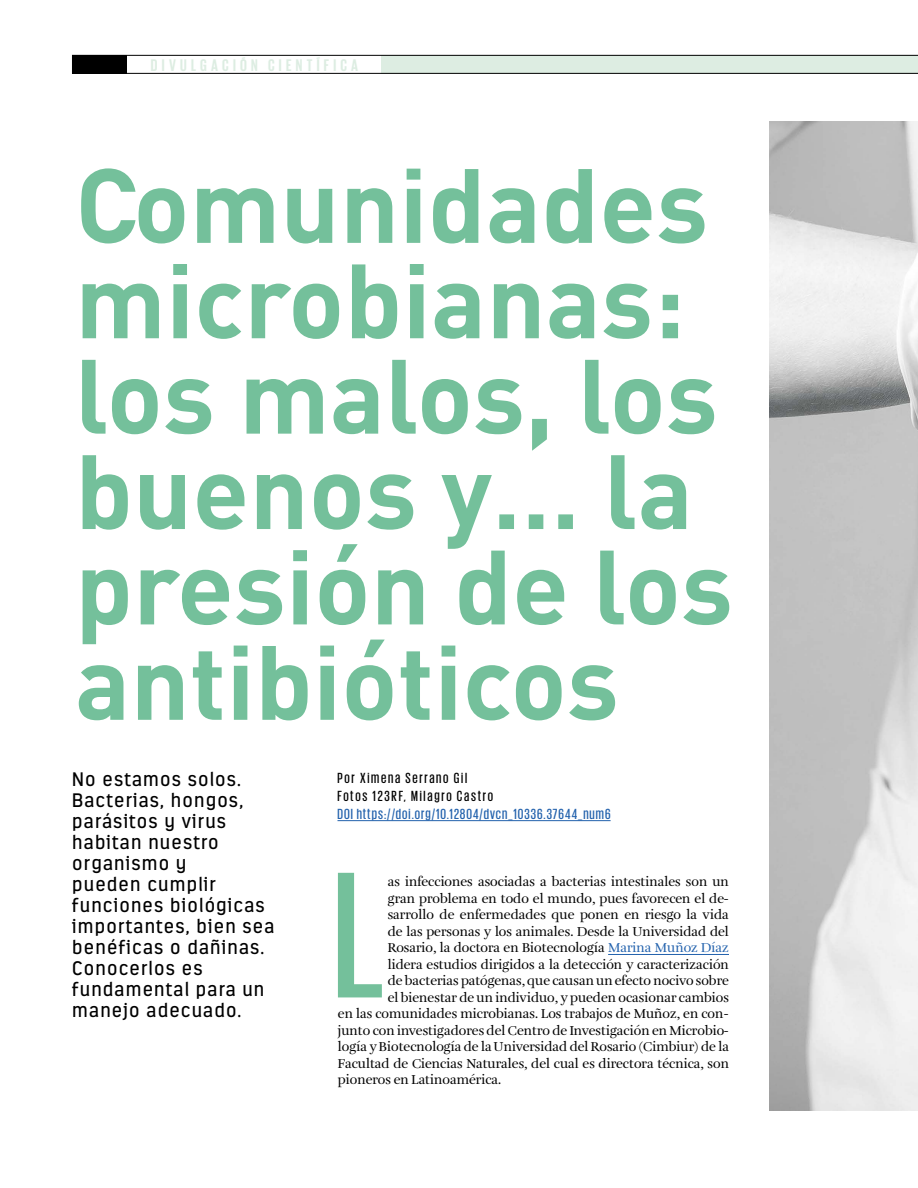
<style>
.page{position:relative;width:918px;height:1188px;background:#fff}
.page>*{position:absolute;margin:0;border:0;box-sizing:border-box;transform-origin:0 0}
.t1{font:500 183.9px "Giorgio Sans";color:#74c09b}
.t2{font:700 103.65px/95.4px "DIN";color:#74c09b}
.t3{font:19.5px/21px "Estandar";letter-spacing:.06em;color:#000}
.t4{font:700 17.25px "Giorgio Sans";letter-spacing:.25em;color:#ddede2}
.t5{font:500 15px "Giorgio Sans";letter-spacing:.07em;color:#2362ad}
.t6{font:500 15px/18px "Giorgio Sans";letter-spacing:.12em;color:#000}
.t7{font:13.5px "Amalia Pro";color:#000}
.s1{color:#2362ad}
</style>
<div class="page">
<img style="left:770px;top:122px;width:148px;height:988px">
<hr style="left:338px;top:820px;width:273px;height:1px;background:#2362ad">
<hr style="left:608px;top:954px;width:121px;height:1px;background:#2362ad">
<svg style="left:72px;top:55px;width:846px;height:19px"></svg>
<p class="t4" style="left:151px;top:56px;width:209px">DIVULGACIÓN CIENTÍFICA</p>
<h2 class="t2" style="left:75px;top:154px;width:659px">Comunidades microbianas: los malos, los buenos y… la presión de los antibióticos</h2>
<h3 class="t3" style="left:72px;top:769px;width:204px">No estamos solos.<br>Bacterias, hongos, parásitos y virus habitan nuestro organismo y<br>pueden cumplir funciones biológicas importantes, bien sea benéficas o dañinas.<br>Conocerlos es fundamental para un manejo adecuado.</h3>
<p class="t6" style="left:338px;top:769px;width:157px">Por Ximena Serrano Gil<br>Fotos 123RF, Milagro Castro</p>
<p class="t5" style="left:338px;top:807px;width:275px">DOI https://doi.org/10.12804/dvcn_10336.37644_num6</p>
<h1 class="t1" style="left:333px;top:845px;width:53px">L</h1>
<p class="t7" style="left:388px;top:874px;width:343px">as infecciones asociadas a bacterias intestinales son un</p>
<p class="t7" style="left:388px;top:890px;width:343px">gran problema en todo el mundo, pues favorecen el de-</p>
<p class="t7" style="left:388px;top:907px;width:343px">sarrollo de enfermedades que ponen en riesgo la vida</p>
<p class="t7" style="left:388px;top:923px;width:343px">de las personas y los animales. Desde la Universidad del</p>
<p class="t7" style="left:388px;top:940px;width:343px">Rosario, la doctora en Biotecnología <span class="s1">Marina Muñoz Díaz</span></p>
<p class="t7" style="left:388px;top:956px;width:343px">lidera estudios dirigidos a la detección y caracterización</p>
<p class="t7" style="left:388px;top:973px;width:343px">de bacterias patógenas, que causan un efecto nocivo sobre</p>
<p class="t7" style="left:388px;top:989px;width:343px">el bienestar de un individuo, y pueden ocasionar cambios</p>
<p class="t7" style="left:338px;top:1006px;width:393px">en las comunidades microbianas. Los trabajos de Muñoz, en con-</p>
<p class="t7" style="left:338px;top:1022px;width:393px">junto con investigadores del Centro de Investigación en Microbio-</p>
<p class="t7" style="left:338px;top:1039px;width:393px">logía y Biotecnología de la Universidad del Rosario (Cimbiur) de la</p>
<p class="t7" style="left:338px;top:1055px;width:393px">Facultad de Ciencias Naturales, del cual es directora técnica, son</p>
<p class="t7" style="left:338px;top:1072px;width:165px">pioneros en Latinoamérica.</p>
</div>
